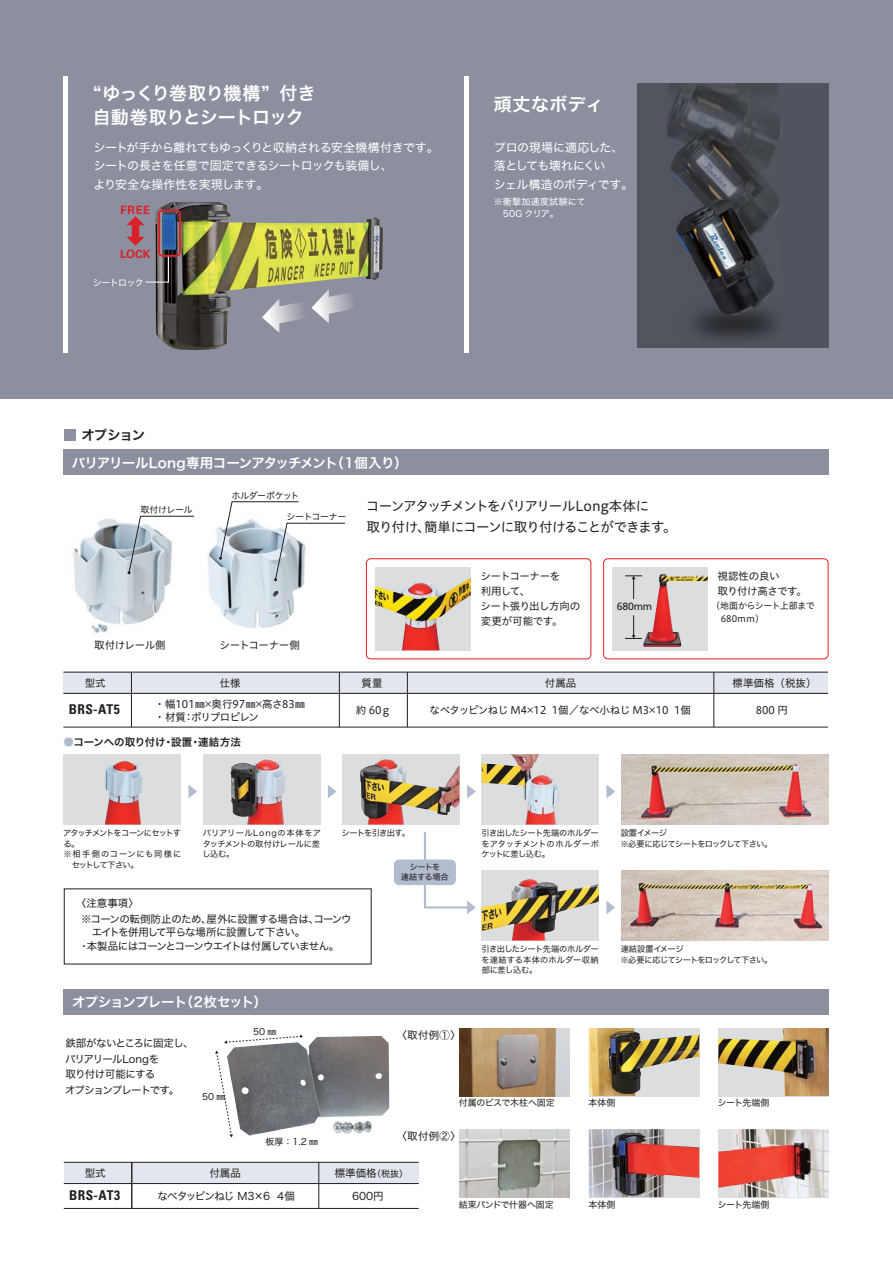
<style>
.page{position:relative;width:893px;height:1263px;background:#fff}
.page>*{position:absolute;margin:0;border:0;box-sizing:border-box;transform-origin:0 0}
.t1{font:18px/24px "Hira Kaku Std N W6 90 msp RKSJ H";letter-spacing:-.015em;color:#fff}
.t2{font:13.5px/21px "Hiragino UD Sans Std N W4 90 msp RKSJ H";letter-spacing:-.07em;color:#231f20}
.t3{font:13.5px "Hira Kaku Std N W6 90 msp RKSJ H";letter-spacing:-.055em;color:#fff}
.t4{font:700 condensed 13.5px "Univers LT Std";letter-spacing:.025em;color:#231f20}
.t5{font:13.5px "Hira Kaku Std N W6 90 msp RKSJ H";letter-spacing:-.075em;color:#231f20}
.t6{font:12px/18.8px "Hira Kaku Std N W4 90 msp RKSJ H";letter-spacing:-.035em;color:#fff}
.t7{font:700 11.4px "Univers LT Std";letter-spacing:.025em;color:#da2128}
.t8{font:10.5px/15.8px "Hira Kaku Std N W4 90 msp RKSJ H";letter-spacing:-.06em;color:#231f20}
.t9{font:10.5px/15px "Hiragino UD Sans Std N W4 90 msp RKSJ H";letter-spacing:-.035em;color:#231f20}
.t10{font:10.5px/13.5px "Hiragino UD Sans Std W4 90 msp RKSJ H";letter-spacing:-.01em;color:#231f20}
.t11{font:10.5px "Hiragino UD Sans Std W4 90 msp RKSJ H";letter-spacing:-.04em;color:#231f20}
.t12{font:10.5px "Hira Kaku Std N W4 90 msp RKSJ H";letter-spacing:-.04em;color:#231f20}
.t13{font:10.5px "Hira Kaku Std N W6 90 msp RKSJ H";letter-spacing:-.005em;color:#231f20}
.t14{font:10.5px "Frutiger LT Std";letter-spacing:-.015em;color:#231f20}
.t15{font:9px "Hira Kaku Std N W4 90 msp RKSJ H";letter-spacing:-.015em;color:#231f20}
.t16{font:9px/13.5px "Hiragino UD Sans Std N W4 90 msp RKSJ H";letter-spacing:-.035em;color:#231f20}
.t17{font:9px/12px "Hira Kaku Std N W4 90 msp RKSJ H";letter-spacing:.025em;color:#fff}
.t18{font:9px "Hira Kaku Std N W4 90 msp RKSJ H";color:#fff}
.t19{font:8.25px/10.5px "Hira Kaku Std N W4 90 msp RKSJ H";letter-spacing:-.045em;color:#231f20;text-align:justify}
.t20{font:8.25px/10.5px "Hira Kaku Std N W4 90 msp RKSJ H";letter-spacing:-.1em;color:#231f20}
.t21{font:8.25px/10.5px "Hira Kaku Std N W4 90 msp RKSJ H";letter-spacing:-.075em;color:#231f20}
.t22{font:8.25px/10.5px "Hira Kaku Std N W4 90 msp RKSJ H";letter-spacing:-.08em;color:#231f20}
.t23{font:8.25px "Hira Kaku Std N W4 90 msp RKSJ H";letter-spacing:-.085em;color:#231f20}
.s1{color:#b1bcce}
.s2{font-size:9px}
</style>
<div class="page">
<div style="left:0;top:0;width:893px;height:399px;background:#8b8f9e"></div>
<img style="left:155px;top:202px;width:228px;height:148px">
<div style="left:64px;top:429px;width:12px;height:12px;background:#8b8f9e"></div>
<div style="left:63px;top:450px;width:766px;height:25px;background:#8b8f9e"></div>
<div style="left:63px;top:672px;width:765px;height:21px;background:#e1e7ed"></div>
<hr style="left:131px;top:672px;width:1px;height:55px;background:#231f20">
<hr style="left:63px;top:693px;width:765px;height:1px;background:#231f20">
<hr style="left:63px;top:672px;width:765px;height:1px;background:#231f20">
<hr style="left:63px;top:727px;width:765px;height:1px;background:#231f20">
<hr style="left:713px;top:672px;width:1px;height:55px;background:#231f20">
<hr style="left:407px;top:672px;width:1px;height:55px;background:#231f20">
<div style="left:366px;top:558px;width:225px;height:101px;border:1px solid #ed1c24;border-radius:4px"></div>
<div style="left:603px;top:558px;width:225px;height:101px;border:1px solid #ed1c24;border-radius:4px"></div>
<hr style="left:339px;top:672px;width:1px;height:55px;background:#231f20">
<img style="left:637px;top:84px;width:191px;height:263px">
<hr style="left:64px;top:77px;width:4px;height:276px;background:#fff">
<hr style="left:464px;top:77px;width:4px;height:276px;background:#fff">
<div style="left:64px;top:990px;width:765px;height:25px;background:#8b8f9e"></div>
<div style="left:64px;top:1162px;width:355px;height:22px;background:#e1e7ed"></div>
<hr style="left:131px;top:1162px;width:1px;height:46px;background:#231f20">
<hr style="left:319px;top:1162px;width:1px;height:46px;background:#231f20">
<hr style="left:64px;top:1183px;width:355px;height:1px;background:#231f20">
<hr style="left:64px;top:1208px;width:355px;height:1px;background:#231f20">
<img style="left:231px;top:1036px;width:159px;height:100px">
<hr style="left:64px;top:1162px;width:355px;height:1px;background:#231f20">
<svg style="left:215px;top:1051px;width:18px;height:86px"></svg>
<svg style="left:224px;top:1035px;width:79px;height:9px"></svg>
<div style="left:64px;top:754px;width:117px;height:71px;background:#dcddde"></div>
<img style="left:105px;top:761px;width:37px;height:64px">
<div style="left:203px;top:754px;width:117px;height:71px;background:#dcddde"></div>
<img style="left:230px;top:759px;width:55px;height:66px">
<div style="left:342px;top:754px;width:117px;height:71px;background:#dcddde"></div>
<img style="left:360px;top:759px;width:99px;height:66px">
<div style="left:482px;top:754px;width:117px;height:71px;background:#dcddde"></div>
<img style="left:482px;top:754px;width:78px;height:71px">
<div style="left:375px;top:567px;width:96px;height:83px;background:#dcddde"></div>
<img style="left:375px;top:577px;width:96px;height:73px">
<div style="left:612px;top:567px;width:96px;height:83px;background:#dcddde"></div>
<img style="left:643px;top:574px;width:65px;height:73px">
<img style="left:621px;top:754px;width:208px;height:71px">
<svg style="left:188px;top:785px;width:9px;height:13px"></svg>
<svg style="left:328px;top:785px;width:8px;height:13px"></svg>
<svg style="left:467px;top:785px;width:9px;height:13px"></svg>
<svg style="left:606px;top:785px;width:9px;height:13px"></svg>
<img style="left:459px;top:1028px;width:111px;height:68px">
<img style="left:589px;top:1028px;width:110px;height:68px">
<img style="left:718px;top:1028px;width:111px;height:68px">
<img style="left:459px;top:1129px;width:111px;height:68px">
<img style="left:589px;top:1129px;width:75px;height:68px">
<img style="left:664px;top:1129px;width:35px;height:68px">
<img style="left:718px;top:1129px;width:111px;height:68px">
<div style="left:482px;top:870px;width:117px;height:71px;background:#dcddde"></div>
<img style="left:482px;top:879px;width:117px;height:62px">
<img style="left:621px;top:870px;width:208px;height:71px">
<svg style="left:606px;top:901px;width:9px;height:13px"></svg>
<svg style="left:423px;top:832px;width:53px;height:82px"></svg>
<div style="left:395px;top:861px;width:60px;height:23px;background:#b1bcce;border-radius:4px"></div>
<div style="left:394px;top:860px;width:62px;height:25px;border:2px solid #b1bcce;border-radius:4px"></div>
<svg style="left:262px;top:289px;width:97px;height:44px"></svg>
<img style="left:207px;top:527px;width:98px;height:101px">
<img style="left:73px;top:515px;width:103px;height:119px">
<svg style="left:128px;top:516px;width:66px;height:58px"></svg>
<svg style="left:219px;top:501px;width:126px;height:80px"></svg>
<svg style="left:625px;top:576px;width:17px;height:23px"></svg>
<svg style="left:625px;top:615px;width:17px;height:24px"></svg>
<svg style="left:126px;top:216px;width:18px;height:30px"></svg>
<svg style="left:145px;top:256px;width:24px;height:27px"></svg>
<div style="left:158px;top:210px;width:23px;height:47px;border:2px solid #da2128;border-radius:3px"></div>
<h1 class="t1" style="left:93px;top:84px;width:225px">“ゆっくり巻取り機構” 付き自動巻取りとシートロック</h1>
<p class="t6" style="left:93px;top:139px;width:347px">シートが手から離れてもゆっくりと収納される安全機構付きです。シートの長さを任意で固定できるシートロックも装備し、<br>より安全な操作性を実現します。</p>
<p class="t7" style="left:120px;top:203px;width:31px">FREE</p>
<p class="t7" style="left:120px;top:247px;width:32px">LOCK</p>
<p class="t18" style="left:93px;top:279px;width:53px">シートロック</p>
<p class="t5" style="left:81px;top:430px;width:65px">オプション</p>
<p class="t3" style="left:72px;top:457px;width:337px">バリアリールLong専用コーンアタッチメント（1個入り）</p>
<h1 class="t1" style="left:494px;top:95px;width:111px">頑丈なボディ</h1>
<p class="t6" style="left:494px;top:139px;width:141px">プロの現場に適応した、落としても壊れにくい<br>シェル構造のボディです。</p>
<p class="t17" style="left:494px;top:197px;width:93px">※衝撃加速度試験にて　50G クリア。</p>
<p class="t16" style="left:140px;top:504px;width:54px">取付けレール</p>
<p class="t16" style="left:232px;top:490px;width:69px">ホルダーポケット</p>
<p class="t16" style="left:286px;top:511px;width:61px">シートコーナー</p>
<p class="t2" style="left:366px;top:497px;width:312px">コーンアタッチメントをバリアリールLong本体に<br>取り付け、簡単にコーンに取り付けることができます。</p>
<p class="t9" style="left:94px;top:639px;width:73px">取付けレール側</p>
<p class="t9" style="left:220px;top:639px;width:82px">シートコーナー側</p>
<p class="t9" style="left:85px;top:677px;width:22px">型式</p>
<p class="t4" style="left:69px;top:701px;width:52px">BRS-AT5</p>
<p class="t9" style="left:220px;top:677px;width:22px">仕様</p>
<p class="t10" style="left:155px;top:698px;width:152px">・幅101㎜×奥行97㎜×高さ83㎜・材質：ポリプロピレン</p>
<p class="t13" style="left:63px;top:738px;width:179px"><span class="s1">●</span>コーンへの取り付け・設置・連結方法</p>
<p class="t9" style="left:362px;top:677px;width:22px">質量</p>
<p class="t10" style="left:356px;top:705px;width:37px">約 60ｇ</p>
<p class="t9" style="left:480px;top:570px;width:101px">シートコーナーを<br>利用して、<br>シート張り出し方向の変更が可能です。</p>
<p class="t9" style="left:717px;top:570px;width:91px">視認性の良い<br>取り付け高さです。</p>
<p class="t16" style="left:721px;top:600px;width:96px;text-indent:-10px">（地面からシート上部まで<br>680ｍｍ）</p>
<p class="t14" style="left:617px;top:600px;width:37px">680mm</p>
<p class="t9" style="left:545px;top:677px;width:33px">付属品</p>
<p class="t11" style="left:430px;top:706px;width:263px">なべタッピンねじ M4×12 1個／なべ小ねじ M3×10 1個</p>
<p class="t9" style="left:732px;top:677px;width:85px">標準価格（税抜）</p>
<p class="t10" style="left:756px;top:705px;width:34px">800 円</p>
<p class="t20" style="left:63px;top:829px;width:119px">アタッチメントをコーンにセットする。<br>※相手側のコーンにも同様に　セットして下さい。</p>
<p class="t19" style="left:202px;top:829px;width:120px">バリアリールLongの本体をアタッチメントの取付けレールに差し込む。</p>
<p class="t19" style="left:481px;top:829px;width:119px">引き出したシート先端のホルダーをアタッチメントのホルダーポケットに差し込む。</p>
<p class="t23" style="left:342px;top:830px;width:70px">シートを引き出す。</p>
<p class="t19" style="left:401px;top:863px;width:49px;text-align:center">シートを<br>連結する場合</p>
<p class="t8" style="left:76px;top:897px;width:64px">〈注意事項〉</p>
<p class="t12" style="left:81px;top:915px;width:272px">※コーンの転倒防止のため、屋外に設置する場合は、コーンウ</p>
<p class="t8" style="left:92px;top:926px;width:215px">エイトを併用して平らな場所に設置して下さい。</p>
<p class="t8" style="left:79px;top:939px;width:262px">・本製品にはコーンとコーンウエイトは付属していません。</p>
<p class="t3" style="left:72px;top:997px;width:196px">オプションプレート（2枚セット）</p>
<p class="t19" style="left:481px;top:945px;width:119px">引き出したシート先端のホルダーを連結する本体のホルダー収納部に差し込む。</p>
<p class="t22" style="left:620px;top:829px;width:154px">設置イメージ<br>※必要に応じてシートをロックして下さい。</p>
<p class="t21" style="left:620px;top:945px;width:154px">連結設置イメージ<br>※必要に応じてシートをロックして下さい。</p>
<p class="t8" style="left:65px;top:1036px;width:130px">鉄部がないところに固定し、バリアリールLongを<br>取り付け可能にする<br>オプションプレートです。</p>
<p class="t15" style="left:202px;top:1093px;width:25px">50 ㎜</p>
<p class="t15" style="left:253px;top:1028px;width:25px">50 ㎜</p>
<p class="t15" style="left:266px;top:1138px;width:54px">板厚：1.2 ㎜</p>
<p class="t8" style="left:85px;top:1167px;width:22px">型式</p>
<p class="t4" style="left:69px;top:1188px;width:52px">BRS-AT3</p>
<p class="t8" style="left:209px;top:1167px;width:33px">付属品</p>
<p class="t8" style="left:157px;top:1190px;width:139px">なべタッピンねじ M3×6 4個</p>
<p class="t8" style="left:396px;top:1029px;width:66px">〈取付例①〉</p>
<p class="t15" style="left:459px;top:1100px;width:98px">付属のビスで木柱へ固定</p>
<p class="t15" style="left:588px;top:1100px;width:28px">本体側</p>
<p class="t15" style="left:717px;top:1100px;width:53px">シート先端側</p>
<p class="t8" style="left:396px;top:1130px;width:66px">〈取付例②〉</p>
<p class="t8" style="left:335px;top:1167px;width:75px">標準価格<span class="s2">（税抜）</span></p>
<p class="t8" style="left:352px;top:1190px;width:33px">600円</p>
<p class="t15" style="left:459px;top:1201px;width:97px">結束バンドで什器へ固定</p>
<p class="t15" style="left:588px;top:1201px;width:28px">本体側</p>
<p class="t15" style="left:717px;top:1201px;width:53px">シート先端側</p>
</div>
